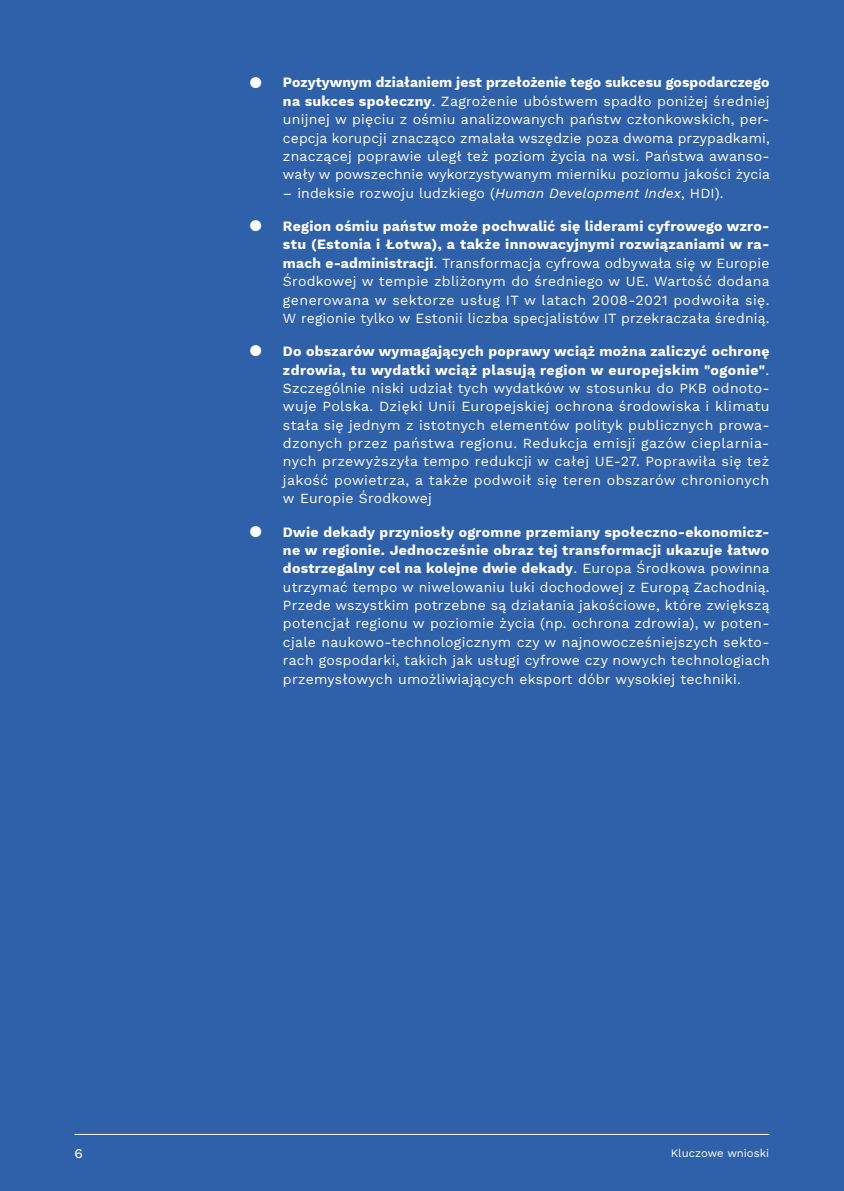
<style>
.page{position:relative;width:844px;height:1191px;background:#fff}
.page>*{position:absolute;margin:0;border:0;box-sizing:border-box;transform-origin:0 0}
.t1{font:15.75px "Work Sans";color:#fff}
.t2{font:14px/18.4px "Work Sans";letter-spacing:.015em;color:#fff;text-align:justify}
.t3{font:11.38px "Work Sans";color:#fff}
.s1{font-family:"Georgia";font-weight:700;font-size:35px}
.s2{font-weight:700}
.s3{font-style:italic}
</style>
<div class="page">
<div style="left:0;top:0;width:843px;height:1191px;background:#2f60aa"></div>
<hr style="left:74px;top:1134px;width:695px;height:1px;background:#fff">
<p class="t2" style="left:283px;top:73px;width:488px;text-indent:-35px"><span class="s1">•</span> <span class="s2">Pozytywnym działaniem jest przełożenie tego sukcesu gospodarczego na sukces społeczny</span>. Zagrożenie ubóstwem spadło poniżej średniej unijnej w pięciu z ośmiu analizowanych państw członkowskich, per&shy;cepcja korupcji znacząco zmalała wszędzie poza dwoma przypadkami, znaczącej poprawie uległ też poziom życia na wsi. Państwa awanso&shy;wały w powszechnie wykorzystywanym mierniku poziomu jakości życia</p>
<p class="t2" style="left:283px;top:183px;width:442px">– indeksie rozwoju ludzkiego (<span class="s3">Human Development Index</span>, HDI).</p>
<p class="t2" style="left:283px;top:216px;width:488px;text-indent:-35px"><span class="s1">•</span> <span class="s2">Region ośmiu państw może pochwalić się liderami cyfrowego wzro&shy;stu (Estonia i Łotwa), a także innowacyjnymi rozwiązaniami w ra&shy;mach e-administracji</span>. Transformacja cyfrowa odbywała się w Europie Środkowej w tempie zbliżonym do średniego w UE. Wartość dodana generowana w sektorze usług IT w latach 2008-2021 podwoiła się.<br>W regionie tylko w Estonii liczba specjalistów IT przekraczała średnią.</p>
<p class="t2" style="left:283px;top:342px;width:488px;text-indent:-35px"><span class="s1">•</span> <span class="s2">Do obszarów wymagających poprawy wciąż można zaliczyć ochronę zdrowia, tu wydatki wciąż plasują region w europejskim "ogonie"</span>.<br>Szczególnie niski udział tych wydatków w stosunku do PKB odnoto&shy;wuje Polska. Dzięki Unii Europejskiej ochrona środowiska i klimatu stała się jednym z istotnych elementów polityk publicznych prowa&shy;dzonych przez państwa regionu. Redukcja emisji gazów cieplarnia&shy;nych przewyższyła tempo redukcji w całej UE-27. Poprawiła się też jakość powietrza, a także podwoił się teren obszarów chronionych w Europie Środkowej</p>
<p class="t2" style="left:283px;top:522px;width:488px;text-indent:-35px"><span class="s1">•</span> <span class="s2">Dwie dekady przyniosły ogromne przemiany społeczno-ekonomicz&shy;ne w regionie. Jednocześnie obraz tej transformacji ukazuje łatwo dostrzegalny cel na kolejne dwie dekady</span>. Europa Środkowa powinna utrzymać tempo w niwelowaniu luki dochodowej z Europą Zachodnią.<br>Przede wszystkim potrzebne są działania jakościowe, które zwiększą potencjał regionu w poziomie życia (np. ochrona zdrowia), w poten&shy;cjale naukowo-technologicznym czy w najnowocześniejszych sekto&shy;rach gospodarki, takich jak usługi cyfrowe czy nowych technologiach przemysłowych umożliwiających eksport dóbr wysokiej techniki.</p>
<p class="t1" style="left:74px;top:1140px;width:10px">6</p>
<p class="t3" style="left:670px;top:1144px;width:100px">Kluczowe wnioski</p>
</div>
